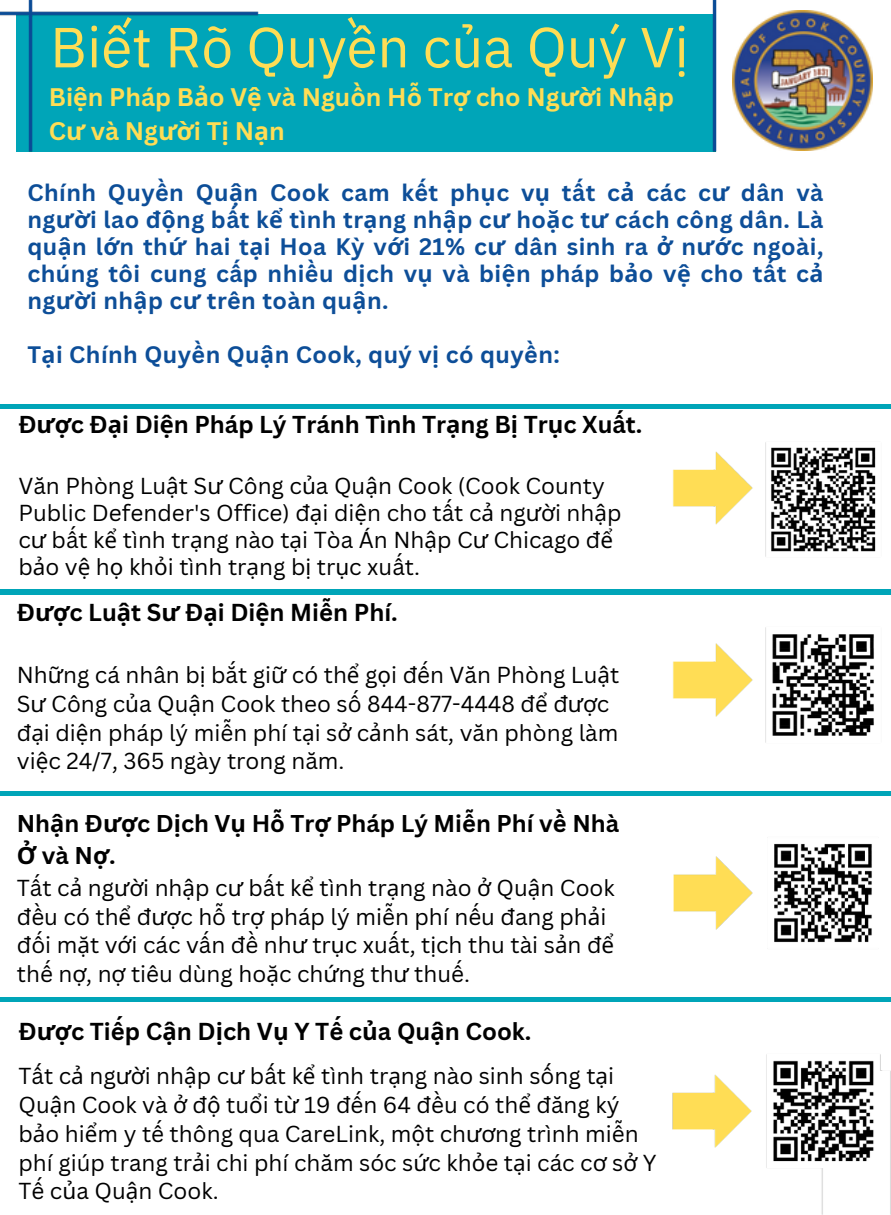
<style>
.page{position:relative;width:891px;height:1215px;background:#fff}
.page>*{position:absolute;margin:0;border:0;box-sizing:border-box;transform-origin:0 0}
.t1{font:56.48px "IBM Plex Sans";color:#fd5}
.t2{font:700 24.75px/33.8px "Canva Sans";color:#fd5}
.t3{font:700 23.85px "Canva Sans";color:#000}
.t4{font:700 23.62px/31.9px "Canva Sans";color:#000}
.t5{font:700 23.18px/27px "Canva Sans";letter-spacing:.02em;color:#0d4e98;text-align:justify}
.t6{font:22.5px/28.8px "Canva Sans";color:#000}
.s1{font-family:"Noto Sans"}
</style>
<div class="page">
<hr style="left:0;top:590px;width:891px;height:4px;background:#00a5b8">
<hr style="left:0;top:791px;width:891px;height:4px;background:#00a5b8">
<hr style="left:0;top:997px;width:891px;height:4px;background:#00a5b8">
<hr style="left:0;top:404px;width:891px;height:4px;background:#00a5b8">
<img style="left:0;top:0;width:873px;height:152px">
<img style="left:673px;top:442px;width:203px;height:115px">
<img style="left:673px;top:627px;width:201px;height:116px">
<img style="left:673px;top:843px;width:199px;height:100px">
<img style="left:672px;top:1054px;width:219px;height:161px">
<p class="t1" style="left:50px;top:9px;width:640px">Biết Rõ Quyền của Quý Vị</p>
<p class="t2" style="left:49px;top:80px;width:627px">Bi<span class="s1">ệ</span>n Pháp B<span class="s1">ả</span>o V<span class="s1">ệ</span> và Nguồn Hỗ Tr<span class="s1">ợ</span> cho Ng<span class="s1">ườ</span>i Nh<span class="s1">ậ</span>p<br>C<span class="s1">ư</span> và Ng<span class="s1">ườ</span>i T<span class="s1">ị</span> N<span class="s1">ạ</span>n</p>
<h2 class="t5" style="left:27px;top:179px;width:798px">Chính Quyền Qu<span class="s1">ậ</span>n Cook cam kết ph<span class="s1">ụ</span>c v<span class="s1">ụ</span> tất c<span class="s1">ả</span> các c<span class="s1">ư</span> dân và ng<span class="s1">ườ</span>i lao đ<span class="s1">ộ</span>ng bất k<span class="s1">ể</span> tình tr<span class="s1">ạ</span>ng nh<span class="s1">ậ</span>p c<span class="s1">ư</span> ho<span class="s1">ặ</span>c t<span class="s1">ư</span> cách công dân. Là qu<span class="s1">ậ</span>n l<span class="s1">ớ</span>n th<span class="s1">ứ</span> hai t<span class="s1">ạ</span>i Hoa Kỳ v<span class="s1">ớ</span>i 21% c<span class="s1">ư</span> dân sinh ra <span class="s1">ở</span> n<span class="s1">ướ</span>c ngoài, chúng tôi cung cấp nhiều d<span class="s1">ị</span>ch v<span class="s1">ụ</span> và bi<span class="s1">ệ</span>n pháp b<span class="s1">ả</span>o v<span class="s1">ệ</span> cho tất c<span class="s1">ả </span>ng<span class="s1">ườ</span>i nh<span class="s1">ậ</span>p c<span class="s1">ư</span> trên toàn qu<span class="s1">ậ</span>n.</h2>
<p class="t5" style="left:27px;top:341px;width:534px">T<span class="s1">ạ</span>i Chính Quyền Qu<span class="s1">ậ</span>n Cook, quý v<span class="s1">ị</span> có quyền:</p>
<h2 class="t3" style="left:18px;top:408px;width:626px">Đ<span class="s1">ượ</span>c Đ<span class="s1">ạ</span>i Di<span class="s1">ệ</span>n Pháp Lý Tránh Tình Tr<span class="s1">ạ</span>ng B<span class="s1">ị</span> Tr<span class="s1">ụ</span>c Xuất.</h2>
<h2 class="t6" style="left:18px;top:472px;width:605px;line-height:27px">Văn Phòng Lu<span class="s1">ậ</span>t S<span class="s1">ư</span> Công c<span class="s1">ủ</span>a Qu<span class="s1">ậ</span>n Cook (Cook County Public Defender's Office) đ<span class="s1">ạ</span>i di<span class="s1">ệ</span>n cho tất c<span class="s1">ả</span> ng<span class="s1">ườ</span>i nh<span class="s1">ậ</span>p c<span class="s1">ư</span> bất k<span class="s1">ể</span> tình tr<span class="s1">ạ</span>ng nào t<span class="s1">ạ</span>i Tòa Án Nh<span class="s1">ậ</span>p C<span class="s1">ư</span> Chicago đ<span class="s1">ể </span>b<span class="s1">ả</span>o v<span class="s1">ệ</span> h<span class="s1">ọ</span> kh<span class="s1">ỏ</span>i tình tr<span class="s1">ạ</span>ng b<span class="s1">ị</span> tr<span class="s1">ụ</span>c xuất.</h2>
<p class="t3" style="left:17px;top:596px;width:383px">Đ<span class="s1">ượ</span>c Lu<span class="s1">ậ</span>t S<span class="s1">ư</span> Đ<span class="s1">ạ</span>i Di<span class="s1">ệ</span>n Miễn Phí.</p>
<p class="t6" style="left:17px;top:660px;width:604px">Nh<span class="s1">ữ</span>ng cá nhân b<span class="s1">ị</span> bắt gi<span class="s1">ữ</span> có th<span class="s1">ể</span> g<span class="s1">ọ</span>i đến Văn Phòng Lu<span class="s1">ậ</span>t S<span class="s1">ư</span> Công c<span class="s1">ủ</span>a Qu<span class="s1">ậ</span>n Cook theo số 844-877-4448 đ<span class="s1">ể</span> đ<span class="s1">ượ</span>c đ<span class="s1">ạ</span>i di<span class="s1">ệ</span>n pháp lý miễn phí t<span class="s1">ạ</span>i s<span class="s1">ở</span> c<span class="s1">ả</span>nh sát, văn phòng làm vi<span class="s1">ệ</span>c 24/7, 365 ngày trong năm.</p>
<h1 class="t4" style="left:17px;top:807px;width:604px">Nh<span class="s1">ậ</span>n Đ<span class="s1">ượ</span>c D<span class="s1">ị</span>ch V<span class="s1">ụ</span> Hỗ Tr<span class="s1">ợ</span> Pháp Lý Miễn Phí về Nhà<br><span class="s1">Ở</span> và N<span class="s1">ợ</span>.</h1>
<h2 class="t6" style="left:17px;top:873px;width:599px">Tất c<span class="s1">ả</span> ng<span class="s1">ườ</span>i nh<span class="s1">ậ</span>p c<span class="s1">ư</span> bất k<span class="s1">ể</span> tình tr<span class="s1">ạ</span>ng nào <span class="s1">ở</span> Qu<span class="s1">ậ</span>n Cook đều có th<span class="s1">ể</span> đ<span class="s1">ượ</span>c hỗ tr<span class="s1">ợ</span> pháp lý miễn phí nếu đang ph<span class="s1">ả</span>i đối m<span class="s1">ặ</span>t v<span class="s1">ớ</span>i các vấn đề nh<span class="s1">ư</span> tr<span class="s1">ụ</span>c xuất, t<span class="s1">ị</span>ch thu tài s<span class="s1">ả</span>n đ<span class="s1">ể </span>thế n<span class="s1">ợ</span>, n<span class="s1">ợ</span> tiêu dùng ho<span class="s1">ặ</span>c ch<span class="s1">ứ</span>ng th<span class="s1">ư</span> thuế.</h2>
<p class="t3" style="left:18px;top:1014px;width:514px">Đ<span class="s1">ượ</span>c Tiếp C<span class="s1">ậ</span>n D<span class="s1">ị</span>ch V<span class="s1">ụ</span> Y Tế c<span class="s1">ủ</span>a Qu<span class="s1">ậ</span>n Cook.</p>
<h2 class="t6" style="left:18px;top:1061px;width:640px">Tất c<span class="s1">ả</span> ng<span class="s1">ườ</span>i nh<span class="s1">ậ</span>p c<span class="s1">ư</span> bất k<span class="s1">ể</span> tình tr<span class="s1">ạ</span>ng nào sinh sống t<span class="s1">ạ</span>i Qu<span class="s1">ậ</span>n Cook và <span class="s1">ở</span> đ<span class="s1">ộ</span> tu<span class="s1">ổ</span>i t<span class="s1">ừ</span> 19 đến 64 đều có th<span class="s1">ể</span> đăng ký b<span class="s1">ả</span>o hi<span class="s1">ể</span>m y tế thông qua CareLink, m<span class="s1">ộ</span>t ch<span class="s1">ươ</span>ng trình miễn phí giúp trang tr<span class="s1">ả</span>i chi phí chăm sóc s<span class="s1">ứ</span>c kh<span class="s1">ỏ</span>e t<span class="s1">ạ</span>i các c<span class="s1">ơ</span> s<span class="s1">ở</span> Y Tế c<span class="s1">ủ</span>a Qu<span class="s1">ậ</span>n Cook.</h2>
</div>
